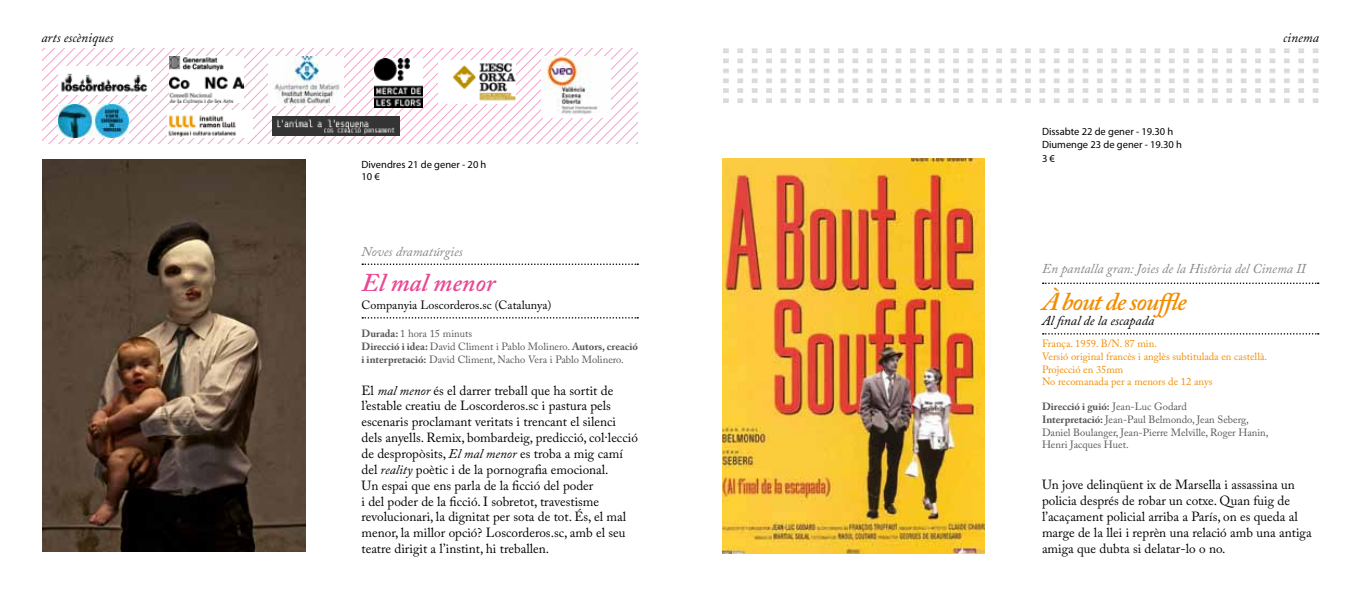
<style>
.page{position:relative;width:1361px;height:596px;background:#fff}
.page>*{position:absolute;margin:0;border:0;box-sizing:border-box;transform-origin:0 0}
.t1{font:italic 600 25.5px "Adobe Caslon Pro";color:#f28c00}
.t2{font:italic 600 25.5px "Adobe Caslon Pro";color:#e84893}
.t3{font:italic 13.5px "Adobe Caslon Pro";color:#878787}
.t4{font:italic 13.5px "Adobe Caslon Pro";color:#000}
.t5{font:13.2px/15.9px "Adobe Caslon Pro";color:#000}
.t6{font:12px "Adobe Caslon Pro";color:#000}
.t7{font:10.5px/12.6px "Adobe Caslon Pro";color:#575756}
.t8{font:10.5px/12.6px "Adobe Caslon Pro";color:#f28c00}
.t9{font:10.5px/12.6px "Myriad Pro";color:#000}
.s1{font-weight:700}
.s2{font-style:italic}
</style>
<div class="page">
<svg style="left:723px;top:48px;width:6px;height:15px"></svg>
<svg style="left:737px;top:48px;width:6px;height:15px"></svg>
<svg style="left:752px;top:48px;width:5px;height:15px"></svg>
<svg style="left:766px;top:48px;width:6px;height:15px"></svg>
<svg style="left:780px;top:48px;width:6px;height:15px"></svg>
<svg style="left:795px;top:48px;width:5px;height:15px"></svg>
<svg style="left:809px;top:48px;width:6px;height:15px"></svg>
<svg style="left:823px;top:48px;width:6px;height:15px"></svg>
<svg style="left:838px;top:48px;width:6px;height:15px"></svg>
<svg style="left:852px;top:48px;width:6px;height:15px"></svg>
<svg style="left:867px;top:48px;width:5px;height:15px"></svg>
<svg style="left:881px;top:48px;width:6px;height:15px"></svg>
<svg style="left:895px;top:48px;width:6px;height:15px"></svg>
<svg style="left:910px;top:48px;width:6px;height:15px"></svg>
<svg style="left:924px;top:48px;width:6px;height:15px"></svg>
<svg style="left:939px;top:48px;width:5px;height:15px"></svg>
<svg style="left:953px;top:48px;width:6px;height:15px"></svg>
<svg style="left:967px;top:48px;width:6px;height:15px"></svg>
<svg style="left:982px;top:48px;width:5px;height:15px"></svg>
<svg style="left:996px;top:48px;width:6px;height:15px"></svg>
<svg style="left:1010px;top:48px;width:6px;height:15px"></svg>
<svg style="left:1025px;top:48px;width:6px;height:15px"></svg>
<svg style="left:1039px;top:48px;width:6px;height:15px"></svg>
<svg style="left:1054px;top:48px;width:5px;height:15px"></svg>
<svg style="left:1068px;top:48px;width:6px;height:15px"></svg>
<svg style="left:1082px;top:48px;width:6px;height:15px"></svg>
<svg style="left:1097px;top:48px;width:5px;height:15px"></svg>
<svg style="left:1111px;top:48px;width:6px;height:15px"></svg>
<svg style="left:1125px;top:48px;width:6px;height:15px"></svg>
<svg style="left:1140px;top:48px;width:6px;height:15px"></svg>
<svg style="left:1154px;top:48px;width:6px;height:15px"></svg>
<svg style="left:1169px;top:48px;width:5px;height:15px"></svg>
<svg style="left:1183px;top:48px;width:6px;height:15px"></svg>
<svg style="left:1197px;top:48px;width:6px;height:15px"></svg>
<svg style="left:1212px;top:48px;width:5px;height:15px"></svg>
<svg style="left:1226px;top:48px;width:6px;height:15px"></svg>
<svg style="left:1241px;top:48px;width:5px;height:15px"></svg>
<svg style="left:1255px;top:48px;width:6px;height:15px"></svg>
<svg style="left:1269px;top:48px;width:6px;height:15px"></svg>
<svg style="left:1284px;top:48px;width:5px;height:15px"></svg>
<svg style="left:1298px;top:48px;width:6px;height:15px"></svg>
<svg style="left:1312px;top:48px;width:6px;height:15px"></svg>
<svg style="left:723px;top:69px;width:6px;height:34px"></svg>
<svg style="left:737px;top:69px;width:6px;height:34px"></svg>
<svg style="left:752px;top:69px;width:5px;height:34px"></svg>
<svg style="left:766px;top:69px;width:6px;height:34px"></svg>
<svg style="left:780px;top:69px;width:6px;height:34px"></svg>
<svg style="left:795px;top:69px;width:5px;height:34px"></svg>
<svg style="left:809px;top:69px;width:6px;height:34px"></svg>
<svg style="left:823px;top:69px;width:6px;height:34px"></svg>
<svg style="left:838px;top:69px;width:6px;height:34px"></svg>
<svg style="left:852px;top:69px;width:6px;height:34px"></svg>
<svg style="left:867px;top:69px;width:5px;height:34px"></svg>
<svg style="left:881px;top:69px;width:6px;height:34px"></svg>
<svg style="left:895px;top:69px;width:6px;height:34px"></svg>
<svg style="left:910px;top:69px;width:6px;height:34px"></svg>
<svg style="left:924px;top:69px;width:6px;height:34px"></svg>
<svg style="left:939px;top:69px;width:5px;height:34px"></svg>
<svg style="left:953px;top:69px;width:6px;height:34px"></svg>
<svg style="left:967px;top:69px;width:6px;height:34px"></svg>
<svg style="left:982px;top:69px;width:5px;height:34px"></svg>
<svg style="left:996px;top:69px;width:6px;height:34px"></svg>
<svg style="left:1010px;top:69px;width:6px;height:34px"></svg>
<svg style="left:1025px;top:69px;width:6px;height:34px"></svg>
<svg style="left:1039px;top:69px;width:6px;height:34px"></svg>
<svg style="left:1054px;top:69px;width:5px;height:34px"></svg>
<svg style="left:1068px;top:69px;width:6px;height:34px"></svg>
<svg style="left:1082px;top:69px;width:6px;height:34px"></svg>
<svg style="left:1097px;top:69px;width:5px;height:34px"></svg>
<svg style="left:1111px;top:69px;width:6px;height:34px"></svg>
<svg style="left:1125px;top:69px;width:6px;height:34px"></svg>
<svg style="left:1140px;top:69px;width:6px;height:34px"></svg>
<svg style="left:1154px;top:69px;width:6px;height:34px"></svg>
<svg style="left:1169px;top:69px;width:5px;height:34px"></svg>
<svg style="left:1183px;top:69px;width:6px;height:34px"></svg>
<svg style="left:1197px;top:69px;width:6px;height:34px"></svg>
<svg style="left:1212px;top:69px;width:5px;height:34px"></svg>
<svg style="left:1226px;top:69px;width:6px;height:34px"></svg>
<svg style="left:1241px;top:69px;width:5px;height:34px"></svg>
<svg style="left:1255px;top:69px;width:6px;height:34px"></svg>
<svg style="left:1269px;top:69px;width:6px;height:34px"></svg>
<svg style="left:1284px;top:69px;width:5px;height:34px"></svg>
<svg style="left:1298px;top:69px;width:6px;height:34px"></svg>
<svg style="left:1312px;top:69px;width:6px;height:34px"></svg>
<svg style="left:43px;top:48px;width:530px;height:95px"></svg>
<svg style="left:573px;top:48px;width:65px;height:95px"></svg>
<img style="left:722px;top:159px;width:263px;height:394px">
<svg style="left:1042px;top:282px;width:276px;height:2px"></svg>
<svg style="left:1042px;top:333px;width:276px;height:1px"></svg>
<svg style="left:362px;top:263px;width:276px;height:2px"></svg>
<svg style="left:362px;top:317px;width:276px;height:1px"></svg>
<img style="left:43px;top:159px;width:262px;height:392px">
<img style="left:58px;top:66px;width:92px;height:28px">
<img style="left:269px;top:56px;width:75px;height:49px">
<img style="left:58px;top:104px;width:70px;height:33px">
<img style="left:170px;top:56px;width:74px;height:46px">
<img style="left:439px;top:61px;width:77px;height:43px">
<img style="left:272px;top:116px;width:127px;height:19px">
<img style="left:374px;top:58px;width:48px;height:50px">
<img style="left:541px;top:56px;width:69px;height:61px">
<img style="left:167px;top:111px;width:86px;height:26px">
<p class="t4" style="left:41px;top:30px;width:74px">arts escèniques</p>
<p class="t4" style="left:1283px;top:30px;width:37px">cinema</p>
<p class="t9" style="left:361px;top:157px;width:126px">Divendres 21 de gener - 20 h<br>10 €</p>
<p class="t3" style="left:361px;top:243px;width:103px">Noves dramatúrgies</p>
<h1 class="t2" style="left:361px;top:266px;width:135px">El mal menor</h1>
<p class="t6" style="left:361px;top:297px;width:191px">Companyia Loscorderos.sc (Catalunya)</p>
<p class="t7" style="left:361px;top:327px;width:278px"><span class="s1">Durada:</span> 1 hora 15 minuts<br><span class="s1">Direcció i idea:</span> David Climent i Pablo Molinero. <span class="s1">Autors, creació i interpretació:</span> David Climent, Nacho Vera i Pablo Molinero.</p>
<p class="t5" style="left:361px;top:382px;width:278px">El <span class="s2">mal menor</span> és el darrer treball que ha sortit de l’estable creatiu de Loscorderos.sc i pastura pels escenaris proclamant veritats i trencant el silenci dels anyells. Remix, bombardeig, predicció, col·lecció de despropòsits, <span class="s2">El mal menor</span> es troba a mig camí del <span class="s2">reality</span> poètic i de la pornografia emocional.<br>Un espai que ens parla de la ficció del poder<br>i del poder de la ficció. I sobretot, travestisme revolucionari, la dignitat per sota de tot. És, el mal menor, la millor opció? Loscorderos.sc, amb el seu teatre dirigit a l’instint, hi treballen.</p>
<p class="t9" style="left:1042px;top:125px;width:141px">Dissabte 22 de gener - 19.30 h<br>Diumenge 23 de gener - 19.30 h</p>
<p class="t9" style="left:1042px;top:152px;width:14px">3 €</p>
<p class="t3" style="left:1042px;top:260px;width:265px">En pantalla gran: Joies de la Història del Cinema II</p>
<h1 class="t1" style="left:1042px;top:285px;width:146px">À bout de souffle</h1>
<p class="t4" style="left:1042px;top:312px;width:114px">Al final de la escapada</p>
<p class="t8" style="left:1042px;top:337px;width:227px">França. 1959. B/N. 87 min.<br>Versió original francès i anglès subtitulada en castellà.<br>Projecció en 35mm<br>No recomanada per a menors de 12 anys</p>
<p class="t7" style="left:1042px;top:400px;width:228px"><span class="s1">Direcció i guió:</span> Jean-Luc Godard<br><span class="s1">Interpretació:</span> Jean-Paul Belmondo, Jean Seberg, Daniel Boulanger, Jean-Pierre Melville, Roger Hanin, Henri Jacques Huet.</p>
<p class="t5" style="left:1042px;top:476px;width:271px">Un jove delinqüent ix de Marsella i assassina un policia després de robar un cotxe. Quan fuig de l’acaçament policial arriba a París, on es queda al marge de la llei i reprèn una relació amb una antiga amiga que dubta si delatar-lo o no.</p>
</div>
